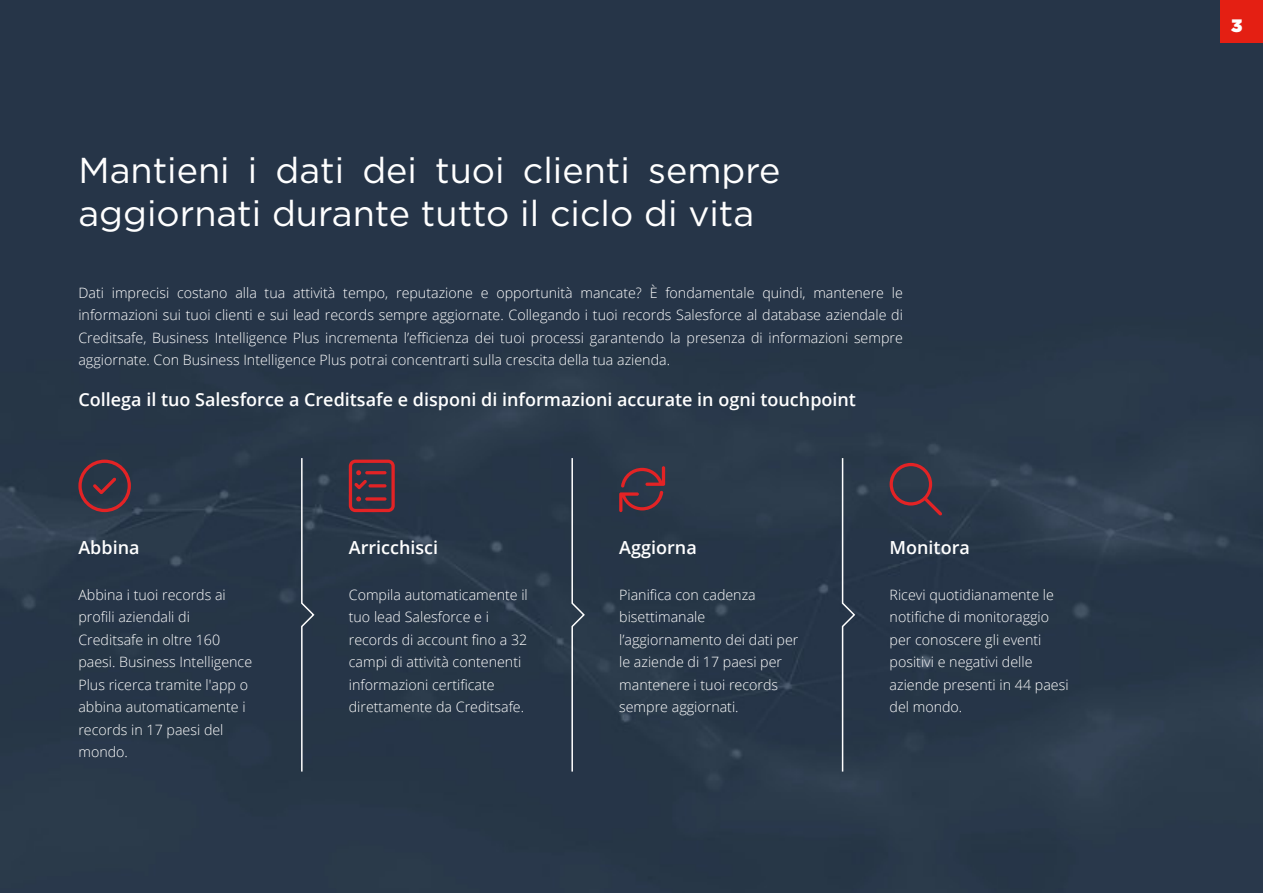
<style>
.page{position:relative;width:1263px;height:893px;background:#263548}
.page>*{position:absolute;margin:0;border:0;box-sizing:border-box;transform-origin:0 0}
.t1{font:36px/43.2px "Gotham";color:#fff}
.t2{font:600 18px "Open Sans";color:#fff}
.t3{font:900 18px "Gotham";color:#fff}
.t4{font:300 14.25px/22.5px "Open Sans";color:#fff}
.s1{font-size:13.65px}
</style>
<div class="page">
<svg style="left:300px;top:457px;width:16px;height:316px;background:#3b4959"></svg>
<svg style="left:571px;top:457px;width:15px;height:316px;background:#3d4b5a"></svg>
<svg style="left:841px;top:457px;width:15px;height:316px;background:#3d4a5b"></svg>
<div style="left:1220px;top:0;width:43px;height:43px;background:#e41f13"></div>
<div style="left:78px;top:460px;width:53px;height:52px;background:#273747"></div>
<div style="left:349px;top:460px;width:46px;height:52px;background:#263648"></div>
<div style="left:619px;top:466px;width:46px;height:46px;background:#29384a"></div>
<div style="left:889px;top:463px;width:53px;height:52px;background:#2a394b"></div>
<h1 class="t1" style="left:78px;top:151px;width:704px">Mantieni i dati dei tuoi clienti sempre aggiornati durante tutto il ciclo di vita</h1>
<p class="t4" style="left:78px;top:283px;width:826px;text-align:justify">Dati imprecisi cost<span class="s1">a</span>no alla tua attività tempo, reputazione e opportunità mancate? È fondamentale quindi, mantenere le informazioni sui tuoi clienti e sui lead records sempre aggiornate. Collegando i tuoi records Salesforce al database aziendale di Creditsafe, Business Intelligence Plus incrementa l’efficienza dei tuoi processi garantendo la presenza di informazioni sempre aggiornate. Con Business Intelligence Plus potrai concentrarti sulla crescita della tua azienda.</p>
<p class="t2" style="left:78px;top:392px;width:779px">Collega il tuo Salesforce a Creditsafe e disponi di informazioni accurate in ogni touchpoint</p>
<p class="t2" style="left:78px;top:541px;width:63px">Abbina</p>
<p class="t2" style="left:349px;top:541px;width:91px">Arricchisci</p>
<p class="t2" style="left:619px;top:541px;width:79px">Aggiorna</p>
<p class="t2" style="left:889px;top:541px;width:82px">Monitora</p>
<p class="t4" style="left:78px;top:585px;width:175px">Abbina i tuoi records ai profili aziendali di<br>Creditsafe in oltre 160 paesi. Business Intelligence<br>Plus ricerca tramite l'app o abbina automaticamente i records in 17 paesi del mondo.</p>
<p class="t4" style="left:349px;top:585px;width:181px">Compila automaticamente il tuo lead Salesforce e i records di account fino a 32 campi di attività contenenti informazioni certificate direttamente da Creditsafe.</p>
<p class="t4" style="left:619px;top:585px;width:181px">Pianifica con cadenza bisettimanale l’aggiornamento dei dati per le aziende di 17 paesi per mantenere i tuoi records sempre aggiornati.</p>
<p class="t4" style="left:889px;top:585px;width:180px">Ricevi quotidianamente le notifiche di monitoraggio per conoscere gli eventi positivi e negativi delle aziende presenti in 44 paesi del mondo.</p>
<p class="t3" style="left:1231px;top:17px;width:13px">3</p>
</div>
